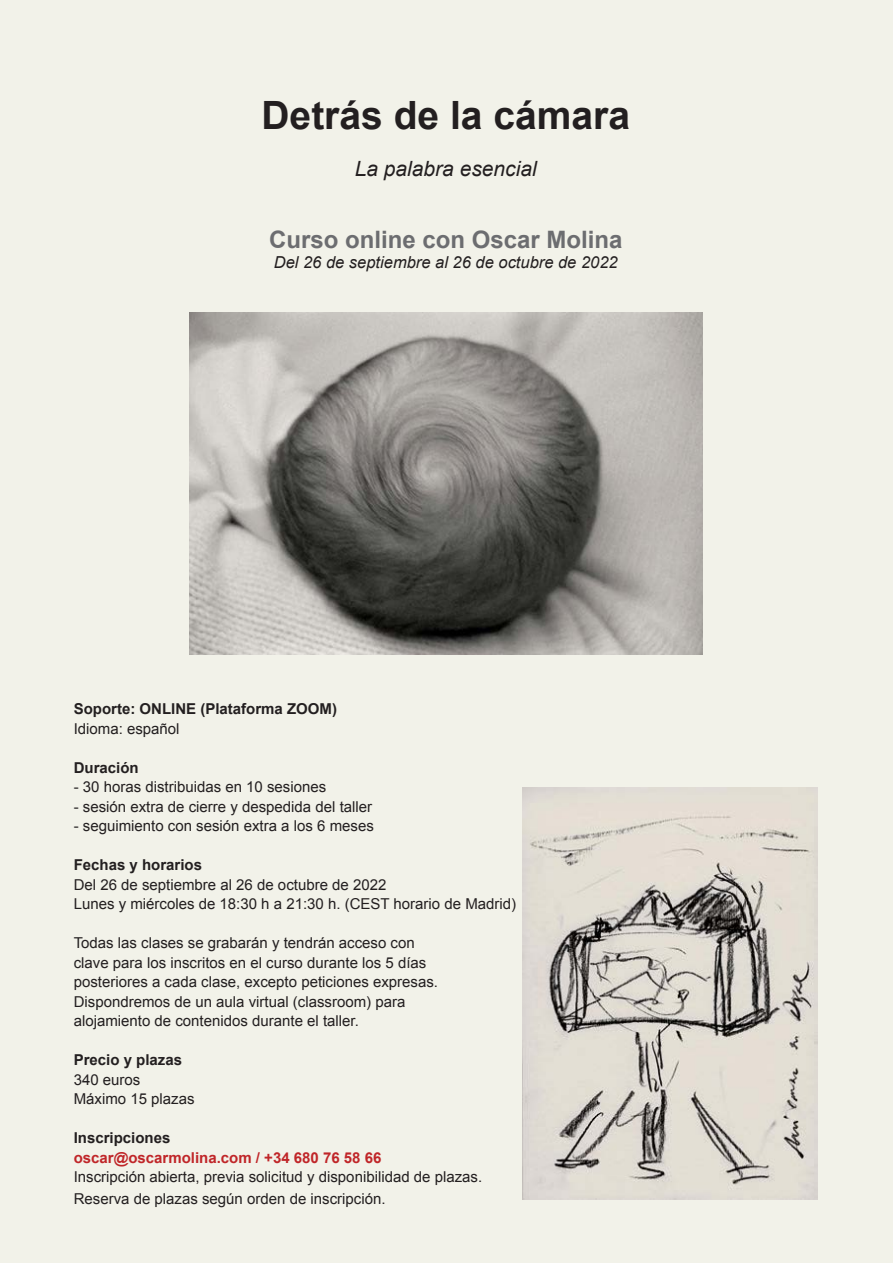
<style>
.page{position:relative;width:893px;height:1263px;background:#f2f2e9}
.page>*{position:absolute;margin:0;border:0;box-sizing:border-box;transform-origin:0 0}
.t1{font:700 39px "Arial";color:#231f20}
.t2{font:700 24px "Arial";color:#6c6d70}
.t3{font:italic 21px "Arial";color:#231f20}
.t4{font:italic 16.5px "Arial";color:#231f20}
.t5{font:15px "Arial";color:#231f20}
.t6{font:700 15px "Arial";color:#231f20}
.t7{font:700 15px "Arial";color:#c02629}
</style>
<div class="page">
<img style="left:189px;top:313px;width:513px;height:342px">
<img style="left:523px;top:788px;width:295px;height:411px">
<p class="t1" style="left:261px;top:90px;width:370px">Detrás de la cámara</p>
<p class="t3" style="left:355px;top:155px;width:184px">La palabra esencial</p>
<p class="t2" style="left:269px;top:224px;width:355px">Curso online con Oscar Molina</p>
<p class="t4" style="left:274px;top:251px;width:345px">Del 26 de septiembre al 26 de octubre de 2022</p>
<p class="t6" style="left:74px;top:699px;width:265px">Soporte: ONLINE (Plataforma ZOOM)</p>
<p class="t5" style="left:74px;top:719px;width:107px">Idioma: español</p>
<p class="t6" style="left:74px;top:758px;width:67px">Duración</p>
<p class="t5" style="left:74px;top:777px;width:254px">- 30 horas distribuidas en 10 sesiones</p>
<p class="t5" style="left:74px;top:797px;width:300px">- sesión extra de cierre y despedida del taller</p>
<p class="t5" style="left:74px;top:816px;width:302px">- seguimiento con sesión extra a los 6 meses</p>
<p class="t6" style="left:74px;top:855px;width:130px">Fechas y horarios</p>
<p class="t5" style="left:74px;top:875px;width:314px">Del 26 de septiembre al 26 de octubre de 2022</p>
<p class="t5" style="left:74px;top:894px;width:444px">Lunes y miércoles de 18:30 h a 21:30 h. (CEST horario de Madrid)</p>
<p class="t5" style="left:74px;top:933px;width:342px">Todas las clases se grabarán y tendrán acceso con</p>
<p class="t5" style="left:74px;top:953px;width:354px">clave para los inscritos en el curso durante los 5 días</p>
<p class="t5" style="left:74px;top:972px;width:366px">posteriores a cada clase, excepto peticiones expresas.</p>
<p class="t5" style="left:74px;top:992px;width:333px">Dispondremos de un aula virtual (classroom) para</p>
<p class="t5" style="left:74px;top:1011px;width:287px">alojamiento de contenidos durante el taller.</p>
<p class="t6" style="left:74px;top:1050px;width:110px">Precio y plazas</p>
<p class="t5" style="left:74px;top:1070px;width:68px">340 euros</p>
<p class="t5" style="left:74px;top:1089px;width:122px">Máximo 15 plazas</p>
<p class="t6" style="left:74px;top:1128px;width:98px">Inscripciones</p>
<p class="t7" style="left:74px;top:1148px;width:309px">oscar@oscarmolina.com / +34 680 76 58 66</p>
<p class="t5" style="left:74px;top:1167px;width:410px">Inscripción abierta, previa solicitud y disponibilidad de plazas.</p>
<p class="t5" style="left:74px;top:1189px;width:313px">Reserva de plazas según orden de inscripción.</p>
</div>
